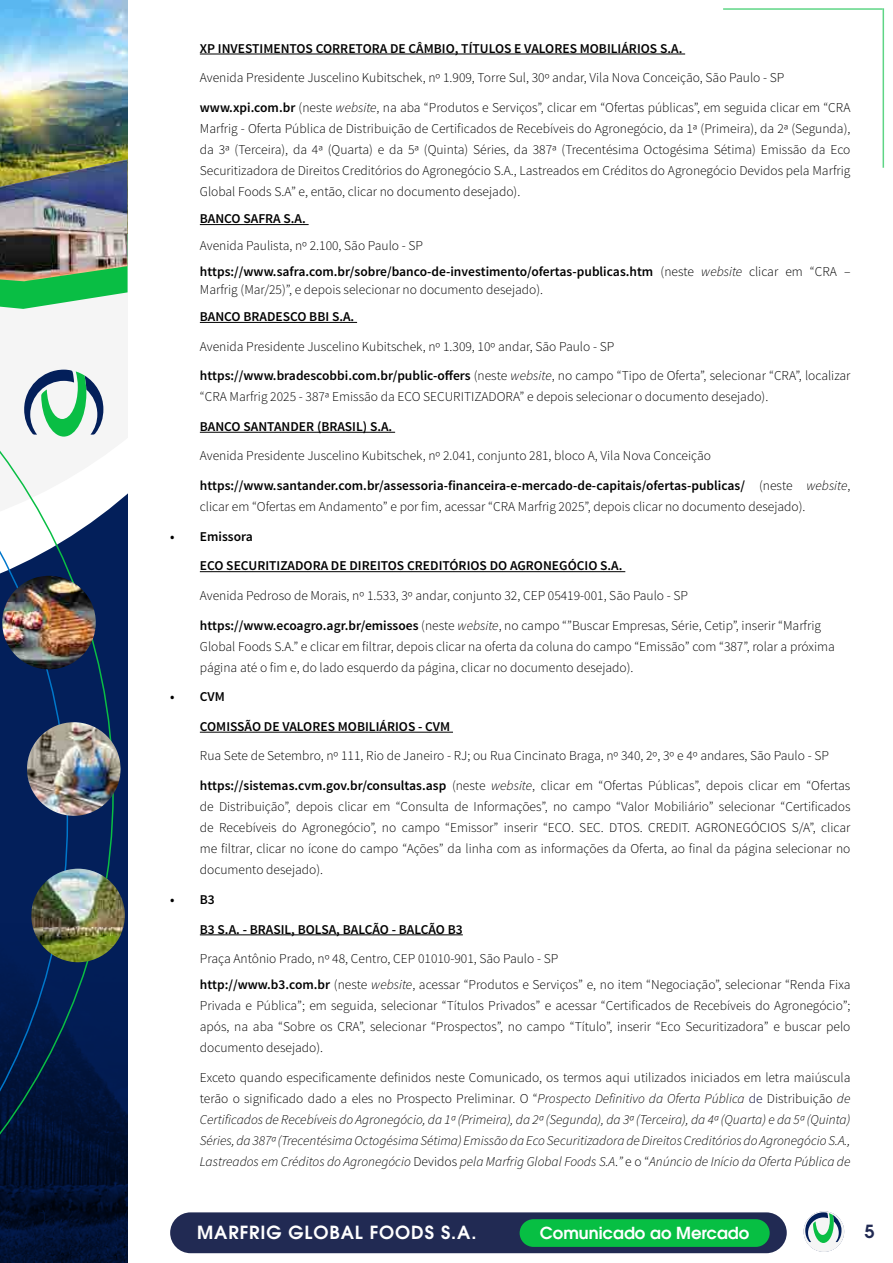
<style>
.page{position:relative;width:893px;height:1263px;background:#fff}
.page>*{position:absolute;margin:0;border:0;box-sizing:border-box;transform-origin:0 0}
.t1{font:600 18px "ITC Avant Garde Pro";letter-spacing:.05em;color:#fff}
.t2{font:600 18px "ITC Avant Garde Pro";color:#212a53}
.t3{font:600 16.5px "ITC Avant Garde Pro";color:#fff}
.t4{font:300 13.5px/21.1px "Source Sans Pro";color:#000}
.t5{font:italic 300 13.5px/21.1px "Source Sans Pro";color:#000;text-align:justify}
.t6{font:600 13.5px "Source Sans Pro";color:#000}
.s1{font-weight:600}
.s2{font-style:italic}
.s3{font-style:normal}
.s4{font-style:normal;color:#003}
</style>
<div class="page">
<hr style="left:882px;top:8px;width:2px;height:160px;background:#07bf43">
<hr style="left:723px;top:8px;width:159px;height:2px;background:#07bf43">
<div style="left:0;top:0;width:128px;height:1263px;background:#031f5a"></div>
<img style="left:114px;top:907px;width:14px;height:356px">
<svg style="left:114px;top:309px;width:14px;height:196px;background:#f0f1f3"></svg>
<img style="left:0;top:0;width:128px;height:159px">
<img style="left:0;top:159px;width:128px;height:122px">
<svg style="left:0;top:221px;width:114px;height:1042px"></svg>
<svg style="left:0;top:250px;width:68px;height:1013px"></svg>
<img style="left:31px;top:869px;width:94px;height:93px;border-radius:47px">
<img style="left:2px;top:576px;width:94px;height:93px;border-radius:47px">
<img style="left:27px;top:722px;width:94px;height:94px;border-radius:47px">
<svg style="left:804px;top:1211px;width:40px;height:41px"></svg>
<div style="left:170px;top:1212px;width:617px;height:41px;background:#212a53;border-radius:20px"></div>
<div style="left:520px;top:1219px;width:250px;height:28px;background:#07bf43;border-radius:14px"></div>
<hr style="left:200px;top:54px;width:485px;height:1px;background:#000">
<hr style="left:200px;top:224px;width:109px;height:1px;background:#000">
<hr style="left:200px;top:322px;width:157px;height:1px;background:#000">
<hr style="left:200px;top:432px;width:195px;height:1px;background:#000">
<hr style="left:200px;top:571px;width:425px;height:1px;background:#000">
<hr style="left:200px;top:732px;width:253px;height:1px;background:#000">
<hr style="left:200px;top:934px;width:263px;height:1px;background:#000">
<p class="t6" style="left:200px;top:40px;width:484px">XP INVESTIMENTOS CORRETORA DE CÂMBIO, TÍTULOS E VALORES MOBILIÁRIOS S.A.</p>
<p class="t4" style="left:200px;top:67px;width:586px">Avenida Presidente Juscelino Kubitschek, nº 1.909, Torre Sul, 30º andar, Vila Nova Conceição, São Paulo - SP</p>
<p class="t4" style="left:200px;top:97px;width:652px;text-align:justify"><span class="s1">www.xpi.com.br</span> (neste <span class="s2">website</span>, na aba “Produtos e Serviços”, clicar em “Ofertas públicas”, em seguida clicar em “CRA Marfrig - Oferta Pública de Distribuição de Certificados de Recebíveis do Agronegócio, da 1ª (Primeira), da 2ª (Segunda), da 3ª (Terceira), da 4ª (Quarta) e da 5ª (Quinta) Séries, da 387ª (Trecentésima Octogésima Sétima) Emissão da Eco Securitizadora de Direitos Creditórios do Agronegócio S.A., Lastreados em Créditos do Agronegócio Devidos pela Marfrig Global Foods S.A” e, então, clicar no documento desejado).</p>
<p class="t6" style="left:200px;top:210px;width:107px">BANCO SAFRA S.A.</p>
<p class="t4" style="left:200px;top:235px;width:225px">Avenida Paulista, nº 2.100, São Paulo - SP</p>
<p class="t4" style="left:200px;top:263px;width:652px;line-height:18.1px"><span class="s1">https://www.safra.com.br/sobre/banco-de-investimento/ofertas-publicas.htm</span> (neste <span class="s2">website</span> clicar em “CRA –<br>Marfrig (Mar/25)”, e depois selecionar no documento desejado).</p>
<p class="t6" style="left:200px;top:308px;width:156px">BANCO BRADESCO BBI S.A.</p>
<p class="t4" style="left:200px;top:336px;width:416px">Avenida Presidente Juscelino Kubitschek, nº 1.309, 10º andar, São Paulo - SP</p>
<p class="t4" style="left:200px;top:365px;width:652px"><span class="s1">https://www.bradescobbi.com.br/public-offers</span> (neste <span class="s2">website</span>, no campo “Tipo de Oferta”, selecionar “CRA”, localizar “CRA Marfrig 2025 - 387ª Emissão da ECO SECURITIZADORA” e depois selecionar o documento desejado).</p>
<p class="t6" style="left:200px;top:418px;width:194px">BANCO SANTANDER (BRASIL) S.A.</p>
<p class="t4" style="left:200px;top:445px;width:513px">Avenida Presidente Juscelino Kubitschek, nº 2.041, conjunto 281, bloco A, Vila Nova Conceição</p>
<p class="t4" style="left:200px;top:475px;width:652px"><span class="s1">https://www.santander.com.br/assessoria-financeira-e-mercado-de-capitais/ofertas-publicas/</span> (neste <span class="s2">website</span>, clicar em “Ofertas em Andamento” e por fim, acessar “CRA Marfrig 2025”, depois clicar no documento desejado).</p>
<p class="t6" style="left:170px;top:528px;width:84px">• Emissora</p>
<p class="t6" style="left:200px;top:557px;width:424px">ECO SECURITIZADORA DE DIREITOS CREDITÓRIOS DO AGRONEGÓCIO S.A.</p>
<p class="t4" style="left:200px;top:585px;width:490px">Avenida Pedroso de Morais, nº 1.533, 3º andar, conjunto 32, CEP 05419-001, São Paulo - SP</p>
<p class="t4" style="left:200px;top:614px;width:636px"><span class="s1">https://www.ecoagro.agr.br/emissoes</span> (neste <span class="s2">website</span>, no campo “”Buscar Empresas, Série, Cetip”, inserir “Marfrig<br>Global Foods S.A.” e clicar em filtrar, depois clicar na oferta da coluna do campo “Emissão” com “387”, rolar a próxima página até o fim e, do lado esquerdo da página, clicar no documento desejado).</p>
<p class="t6" style="left:170px;top:688px;width:56px">• CVM</p>
<p class="t6" style="left:200px;top:718px;width:252px">COMISSÃO DE VALORES MOBILIÁRIOS - CVM</p>
<p class="t4" style="left:200px;top:745px;width:631px">Rua Sete de Setembro, nº 111, Rio de Janeiro - RJ; ou Rua Cincinato Braga, nº 340, 2º, 3º e 4º andares, São Paulo - SP</p>
<p class="t4" style="left:200px;top:775px;width:652px;text-align:justify"><span class="s1">https://sistemas.cvm.gov.br/consultas.asp</span> (neste <span class="s2">website</span>, clicar em “Ofertas Públicas”, depois clicar em “Ofertas de Distribuição”, depois clicar em “Consulta de Informações”, no campo “Valor Mobiliário” selecionar “Certificados de Recebíveis do Agronegócio”, no campo “Emissor” inserir “ECO. SEC. DTOS. CREDIT. AGRONEGÓCIOS S/A”, clicar me filtrar, clicar no ícone do campo “Ações” da linha com as informações da Oferta, ao final da página selecionar no documento desejado).</p>
<p class="t6" style="left:170px;top:891px;width:46px">• B3</p>
<p class="t6" style="left:200px;top:920px;width:264px">B3 S.A. - BRASIL, BOLSA, BALCÃO - BALCÃO B3</p>
<p class="t4" style="left:200px;top:948px;width:360px">Praça Antônio Prado, nº 48, Centro, CEP 01010-901, São Paulo - SP</p>
<p class="t4" style="left:200px;top:974px;width:652px;text-align:justify"><span class="s1">http://www.b3.com.br</span> (neste <span class="s2">website</span>, acessar “Produtos e Serviços” e, no item “Negociação”, selecionar “Renda Fixa Privada e Pública”; em seguida, selecionar “Títulos Privados” e acessar “Certificados de Recebíveis do Agronegócio”; após, na aba “Sobre os CRA”, selecionar “Prospectos”, no campo “Título”, inserir “Eco Securitizadora” e buscar pelo documento desejado).</p>
<p class="t5" style="left:200px;top:1067px;width:652px"><span class="s3">Exceto quando especificamente definidos neste Comunicado, os termos aqui utilizados iniciados em letra maiúscula terão o significado dado a eles no Prospecto Preliminar. O “</span>Prospecto Definitivo da Oferta Pública <span class="s4">de</span> <span class="s3">Distribuição</span> de Certificados de Recebíveis do Agronegócio, da 1ª (Primeira), da 2ª (Segunda), da 3ª (Terceira), da 4ª (Quarta) e da 5ª (Quinta)<br>Séries, da 387ª (Trecentésima Octogésima Sétima) Emissão da Eco Securitizadora de Direitos Creditórios do Agronegócio S.A., Lastreados em Créditos do Agronegócio <span class="s3">Devidos</span> pela Marfrig Global Foods S.A<span class="s3">.</span>” <span class="s3">e o “</span>Anúncio de Início da Oferta Pública de</p>
<h1 class="t1" style="left:197px;top:1221px;width:281px">MARFRIG GLOBAL FOODS S.A.</h1>
<p class="t3" style="left:540px;top:1222px;width:211px">Comunicado ao Mercado</p>
<h1 class="t2" style="left:864px;top:1219px;width:12px">5</h1>
</div>
